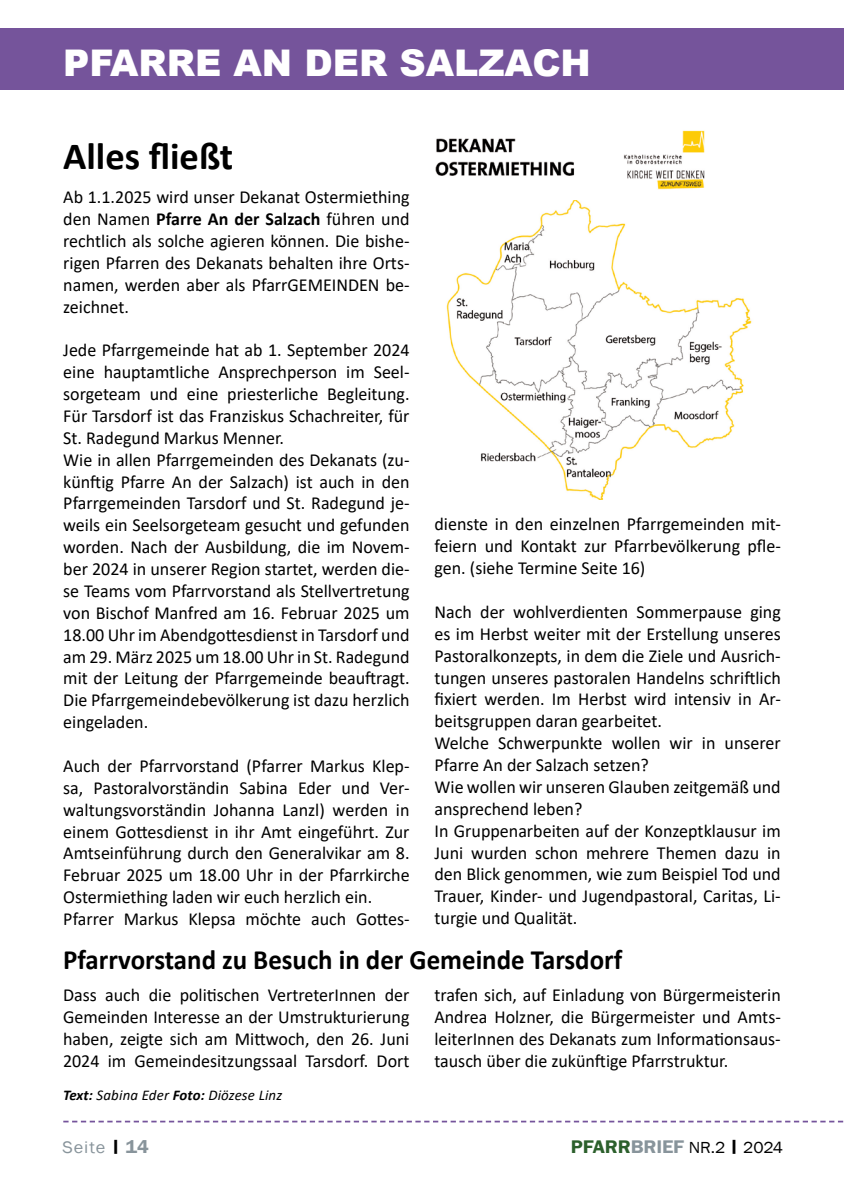
<style>
.page{position:relative;width:844px;height:1191px;background:#fff}
.page>*{position:absolute;margin:0;border:0;box-sizing:border-box;transform-origin:0 0}
.t1{font:700 38.5px "Calibri";color:#000}
.t2{font:900 36.75px "Arial";color:#fff}
.t3{font:700 28px "Calibri";color:#000;scale:.96 1}
.t4{font:18.38px/21.9px "Calibri";color:#000;text-align:justify}
.t5{font:17.15px "Franklin Gothic";letter-spacing:.05em;color:#88949b;scale:1.06 1}
.t6{font:16.45px "Franklin Gothic";letter-spacing:-.01em;color:#000;scale:1.06 1}
.t7{font:italic 14.88px "Calibri";letter-spacing:.01em;color:#000}
.s1{font-weight:700}
.s2{font-weight:600;font-size:16.62px;color:#000}
.s3{font-weight:600;font-size:18.72px}
.s4{font-weight:600;font-size:18.72px;color:#2c602c}
.s5{font-weight:600;font-size:18.72px;color:#88949b}
.s6{font-weight:600;font-size:16.62px}
</style>
<div class="page">
<svg style="left:63px;top:1120px;width:780px;height:2px"></svg>
<div style="left:0;top:28px;width:843px;height:61px;background:#75549b"></div>
<img style="left:446px;top:201px;width:306px;height:298px">
<img style="left:436px;top:130px;width:269px;height:60px">
<h2 class="t2" style="left:63px;top:40px;width:529px">PFARRE AN DER SALZACH</h2>
<h1 class="t1" style="left:63px;top:129px;width:172px">Alles fließt</h1>
<p class="t4" style="left:63px;top:186px;width:348px">Ab 1.1.2025 wird unser Dekanat Ostermiething den Namen <span class="s1">Pfarre An der Salzach</span> führen und rechtlich als solche agieren können. Die bishe&shy;rigen Pfarren des Dekanats behalten ihre Orts&shy;namen, werden aber als PfarrGEMEINDEN be&shy;zeichnet.</p>
<p class="t4" style="left:63px;top:339px;width:348px;text-align:left">Jede Pfarrgemeinde hat ab 1. September 2024 eine hauptamtliche Ansprechperson im Seel&shy;sorgeteam und eine priesterliche Begleitung.<br>Für Tarsdorf ist das Franziskus Schachreiter, für St. Radegund Markus Menner.<br>Wie in allen Pfarrgemeinden des Dekanats (zu&shy;künftig Pfarre An der Salzach) ist auch in den Pfarrgemeinden Tarsdorf und St. Radegund je&shy;weils ein Seelsorgeteam gesucht und gefunden worden. Nach der Ausbildung, die im Novem&shy;ber 2024 in unserer Region startet, werden die&shy;se Teams vom Pfarrvorstand als Stellvertretung von Bischof Manfred am 16. Februar 2025 um 18.00 Uhr im Abendgottesdienst in Tarsdorf und am 29. März 2025 um 18.00 Uhr in St. Radegund mit der Leitung der Pfarrgemeinde beauftragt.<br>Die Pfarrgemeindebevölkerung ist dazu herzlich eingeladen.</p>
<p class="t4" style="left:63px;top:754px;width:348px;text-align:left">Auch der Pfarrvorstand (Pfarrer Markus Klep&shy;sa, Pastoralvorständin Sabina Eder und Ver&shy;waltungsvorständin Johanna Lanzl) werden in einem Gottesdienst in ihr Amt eingeführt. Zur Amtseinführung durch den Generalvikar am 8.<br>Februar 2025 um 18.00 Uhr in der Pfarrkirche Ostermiething laden wir euch herzlich ein.<br>Pfarrer Markus Klepsa möchte auch Gottes-</p>
<p class="t4" style="left:434px;top:513px;width:348px">dienste in den einzelnen Pfarrgemeinden mit&shy;feiern und Kontakt zur Pfarrbevölkerung pfle&shy;gen. (siehe Termine Seite 16)</p>
<p class="t4" style="left:434px;top:600px;width:348px;text-align:left">Nach der wohlverdienten Sommerpause ging es im Herbst weiter mit der Erstellung unseres Pastoralkonzepts, in dem die Ziele und Ausrich&shy;tungen unseres pastoralen Handelns schriftlich fixiert werden. Im Herbst wird intensiv in Ar&shy;beitsgruppen daran gearbeitet.<br>Welche Schwerpunkte wollen wir in unserer Pfarre An der Salzach setzen?<br>Wie wollen wir unseren Glauben zeitgemäß und ansprechend leben?<br>In Gruppenarbeiten auf der Konzeptklausur im Juni wurden schon mehrere Themen dazu in den Blick genommen, wie zum Beispiel Tod und Trauer, Kinder- und Jugendpastoral, Caritas, Li&shy;turgie und Qualität.</p>
<h3 class="t3" style="left:63px;top:939px;width:584px">Pfarrvorstand zu Besuch in der Gemeinde Tarsdorf</h3>
<p class="t4" style="left:63px;top:983px;width:348px">Dass auch die politischen VertreterInnen der Gemeinden Interesse an der Umstrukturierung haben, zeigte sich am Mittwoch, den 26. Juni 2024 im Gemeindesitzungssaal Tarsdorf. Dort</p>
<p class="t4" style="left:434px;top:983px;width:348px">trafen sich, auf Einladung von Bürgermeisterin Andrea Holzner, die Bürgermeister und Amts&shy;leiterInnen des Dekanats zum Informationsaus&shy;tausch über die zukünftige Pfarrstruktur.</p>
<p class="t7" style="left:63px;top:1085px;width:221px"><span class="s1">Text:</span> Sabina Eder <span class="s1">Foto:</span> Diözese Linz</p>
<p class="t5" style="left:62px;top:1136px;width:83px">Seite <span class="s2">|</span> <span class="s3">14</span></p>
<p class="t6" style="left:570px;top:1137px;width:201px"><span class="s4">PFARR</span><span class="s5">BRIEF</span> NR.2 <span class="s6">|</span> 2024</p>
</div>
